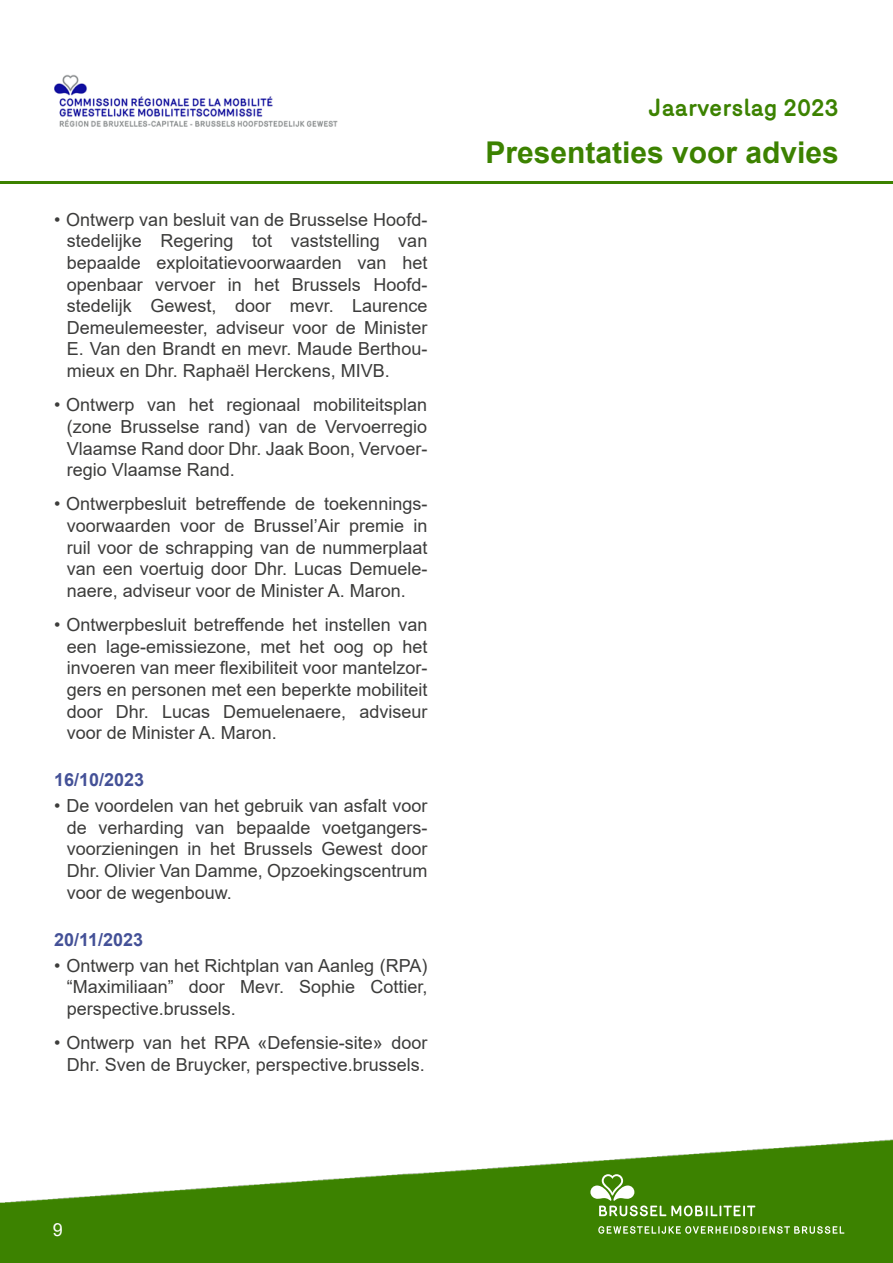
<style>
.page{position:relative;width:893px;height:1263px;background:#fff}
.page>*{position:absolute;margin:0;border:0;box-sizing:border-box;transform-origin:0 0}
.t1{font:700 30px "Arial";color:#3c8200}
.t2{font:700 24px "Merkury";color:#3c8200}
.t3{font:18px/21.6px "Arial";color:#3c3c3b;text-align:justify}
.t4{font:700 18px "Arial";color:#445197}
.t5{font:18px "Arial";color:#fff}
</style>
<div class="page">
<img style="left:0;top:1139px;width:893px;height:124px">
<svg style="left:590px;top:1174px;width:165px;height:42px;background:#5c962a"></svg>
<svg style="left:598px;top:1226px;width:246px;height:8px;background:#80ad5a"></svg>
<img style="left:54px;top:74px;width:284px;height:53px">
<hr style="left:0;top:182px;width:893px;height:2px;background:#3c8200">
<p class="t3" style="left:67px;top:208px;width:362px;text-indent:-13px">• Ontwerp van besluit van de Brusselse Hoofd&shy;stedelijke Regering tot vaststelling van bepaalde exploitatievoorwaarden van het openbaar vervoer in het Brussels Hoofd&shy;stedelijk Gewest, door mevr. Laurence Demeulemeester, adviseur voor de Minister E. Van den Brandt en mevr. Maude Berthou&shy;mieux en Dhr. Raphaël Herckens, MIVB.</p>
<p class="t3" style="left:67px;top:394px;width:362px;text-indent:-13px">• Ontwerp van het regionaal mobiliteitsplan (zone Brusselse rand) van de Vervoerregio Vlaamse Rand door Dhr. Jaak Boon, Vervoer&shy;regio Vlaamse Rand.</p>
<p class="t3" style="left:67px;top:493px;width:362px;text-indent:-13px">• Ontwerpbesluit betreffende de toekennings&shy;voorwaarden voor de Brussel’Air premie in ruil voor de schrapping van de nummerplaat van een voertuig door Dhr. Lucas Demuele&shy;naere, adviseur voor de Minister A. Maron.</p>
<p class="t3" style="left:67px;top:614px;width:362px;text-indent:-13px">• Ontwerpbesluit betreffende het instellen van een lage-emissiezone, met het oog op het invoeren van meer flexibiliteit voor mantelzor&shy;gers en personen met een beperkte mobiliteit door Dhr. Lucas Demuelenaere, adviseur voor de Minister A. Maron.</p>
<p class="t4" style="left:54px;top:767px;width:92px">16/10/2023</p>
<p class="t3" style="left:67px;top:795px;width:362px;text-indent:-13px">• De voordelen van het gebruik van asfalt voor de verharding van bepaalde voetgangers&shy;voorzieningen in het Brussels Gewest door Dhr. Olivier Van Damme, Opzoekingscentrum voor de wegenbouw.</p>
<p class="t4" style="left:54px;top:927px;width:91px">20/11/2023</p>
<p class="t3" style="left:67px;top:954px;width:362px;text-indent:-13px">• Ontwerp van het Richtplan van Aanleg (RPA) “Maximiliaan” door Mevr. Sophie Cottier, perspective.brussels.</p>
<p class="t3" style="left:54px;top:1032px;width:375px;text-align:center">• Ontwerp van het RPA «Defensie-site» door<br>Dhr. Sven de Bruycker, perspective.brussels.</p>
<p class="t5" style="left:53px;top:1217px;width:12px">9</p>
<h2 class="t2" style="left:648px;top:90px;width:192px">Jaarverslag 2023</h2>
<h1 class="t1" style="left:485px;top:131px;width:355px">Presentaties voor advies</h1>
</div>
